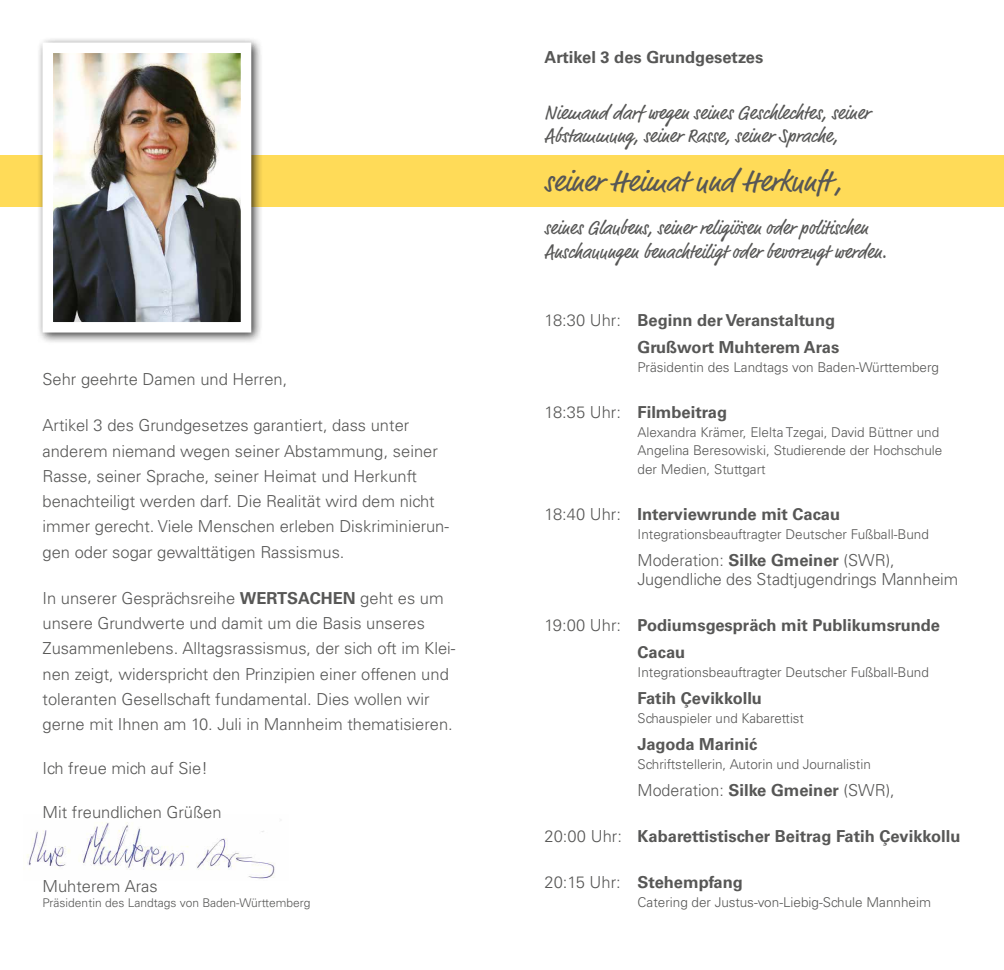
<style>
.page{position:relative;width:1004px;height:970px;background:#fff}
.page>*{position:absolute;margin:0;border:0;box-sizing:border-box;transform-origin:0 0}
.t1{font:30px "Market Offc Pro";color:#575756}
.t2{font:19.5px/23.4px "Market Offc Pro";color:#575756}
.t3{font:300 16.5px/25.2px "Univers LT";color:#575756}
.t4{font:700 16.5px/27.3px "Univers LT";color:#575756;text-align:right}
.t5{font:300 13.5px/18.8px "Univers LT";color:#575756}
.t6{font:300 12px "Univers LT";color:#575756}
.s1{font-weight:700}
.s2{font-weight:300}
</style>
<div class="page">
<img style="left:27px;top:822px;width:248px;height:57px">
<div style="left:0;top:155px;width:1003px;height:51px;background:#ffdb58"></div>
<div style="left:37px;top:37px;width:226px;height:307px;background:#000;opacity:.75"></div>
<img style="left:54px;top:54px;width:186px;height:267px">
<div style="left:43px;top:43px;width:208px;height:289px;border:10px solid #fff"></div>
<p class="t3" style="left:43px;top:366px;width:246px">Sehr geehrte Damen und Herren,</p>
<p class="t3" style="left:43px;top:413px;width:408px">Artikel 3 des Grundgesetzes garantiert, dass unter anderem niemand wegen seiner Abstammung, seiner Rasse, seiner Sprache, seiner Heimat und Herkunft benachteiligt werden darf. Die Realität wird dem nicht immer gerecht. Viele Menschen erleben Diskriminierun&shy;gen oder sogar gewalttätigen Rassismus.</p>
<p class="t3" style="left:43px;top:585px;width:414px">In unserer Gesprächsreihe <span class="s1">WERTSACHEN</span> geht es um unsere Grundwerte und damit um die Basis unseres Zusammenlebens. Alltagsrassismus, der sich oft im Klei&shy;nen zeigt, widerspricht den Prinzipien einer offenen und toleranten Gesellschaft fundamental. Dies wollen wir gerne mit Ihnen am 10. Juli in Mannheim thematisieren.</p>
<p class="t3" style="left:43px;top:755px;width:167px">Ich freue mich auf Sie!</p>
<p class="t3" style="left:43px;top:799px;width:180px">Mit freundlichen Grüßen</p>
<p class="t3" style="left:43px;top:874px;width:117px">Muhterem Aras</p>
<p class="t6" style="left:43px;top:895px;width:269px">Präsidentin des Landtags von Baden-Württemberg</p>
<p class="t4" style="left:544px;top:43px;width:220px">Artikel 3 des Grundgesetzes</p>
<p class="t2" style="left:544px;top:101px;width:327px">Niemand darf wegen seines Geschlechtes, seiner<br>Abstammung, seiner Rasse, seiner Sprache,</p>
<h1 class="t1" style="left:544px;top:161px;width:299px">seiner Heimat und Herkunft,</h1>
<p class="t2" style="left:544px;top:217px;width:344px">seines Glaubens, seiner religiösen oder politischen<br>Anschauungen benachteiligt oder bevorzugt werden.</p>
<p class="t4" style="left:544px;top:306px;width:296px"><span class="s2">18:30 Uhr:</span> Beginn der Veranstaltung<br>Grußwort Muhterem Aras</p>
<p class="t5" style="left:637px;top:358px;width:303px">Präsidentin des Landtags von Baden-Württemberg</p>
<p class="t4" style="left:544px;top:398px;width:184px"><span class="s2">18:35 Uhr:</span> Filmbeitrag</p>
<p class="t5" style="left:637px;top:422px;width:306px">Alexandra Krämer, Elelta Tzegai, David Büttner und<br>Angelina Beresowiski, Studierende der Hochschule der Medien, Stuttgart</p>
<p class="t4" style="left:544px;top:501px;width:297px"><span class="s2">18:40 Uhr:</span> Interviewrunde mit Cacau</p>
<p class="t5" style="left:637px;top:525px;width:293px">Integrationsbeauftragter Deutscher Fußball-Bund</p>
<p class="t3" style="left:637px;top:551px;width:322px;line-height:18.8px">Moderation: <span class="s1">Silke Gmeiner</span> (SWR),<br>Jugendliche des Stadtjugendrings Mannheim</p>
<p class="t4" style="left:637px;top:611px;width:304px;text-align:left;text-indent:-93px"><span class="s2">19:00 Uhr:</span> Podiumsgespräch mit Publikumsrunde<br>Cacau</p>
<p class="t5" style="left:637px;top:663px;width:293px">Integrationsbeauftragter Deutscher Fußball-Bund</p>
<p class="t4" style="left:637px;top:685px;width:126px">Fatih Çevikkollu</p>
<p class="t5" style="left:637px;top:709px;width:168px">Schauspieler und Kabarettist</p>
<p class="t4" style="left:637px;top:731px;width:121px">Jagoda Marinic´</p>
<p class="t5" style="left:637px;top:755px;width:235px">Schriftstellerin, Autorin und Journalistin</p>
<p class="t3" style="left:637px;top:778px;width:259px">Moderation: <span class="s1">Silke Gmeiner</span> (SWR),</p>
<p class="t4" style="left:544px;top:823px;width:417px"><span class="s2">20:00 Uhr:</span> Kabarettistischer Beitrag Fatih Çevikkollu</p>
<p class="t4" style="left:544px;top:869px;width:200px"><span class="s2">20:15 Uhr:</span> Stehempfang</p>
<p class="t5" style="left:637px;top:893px;width:295px">Catering der Justus-von-Liebig-Schule Mannheim</p>
</div>
